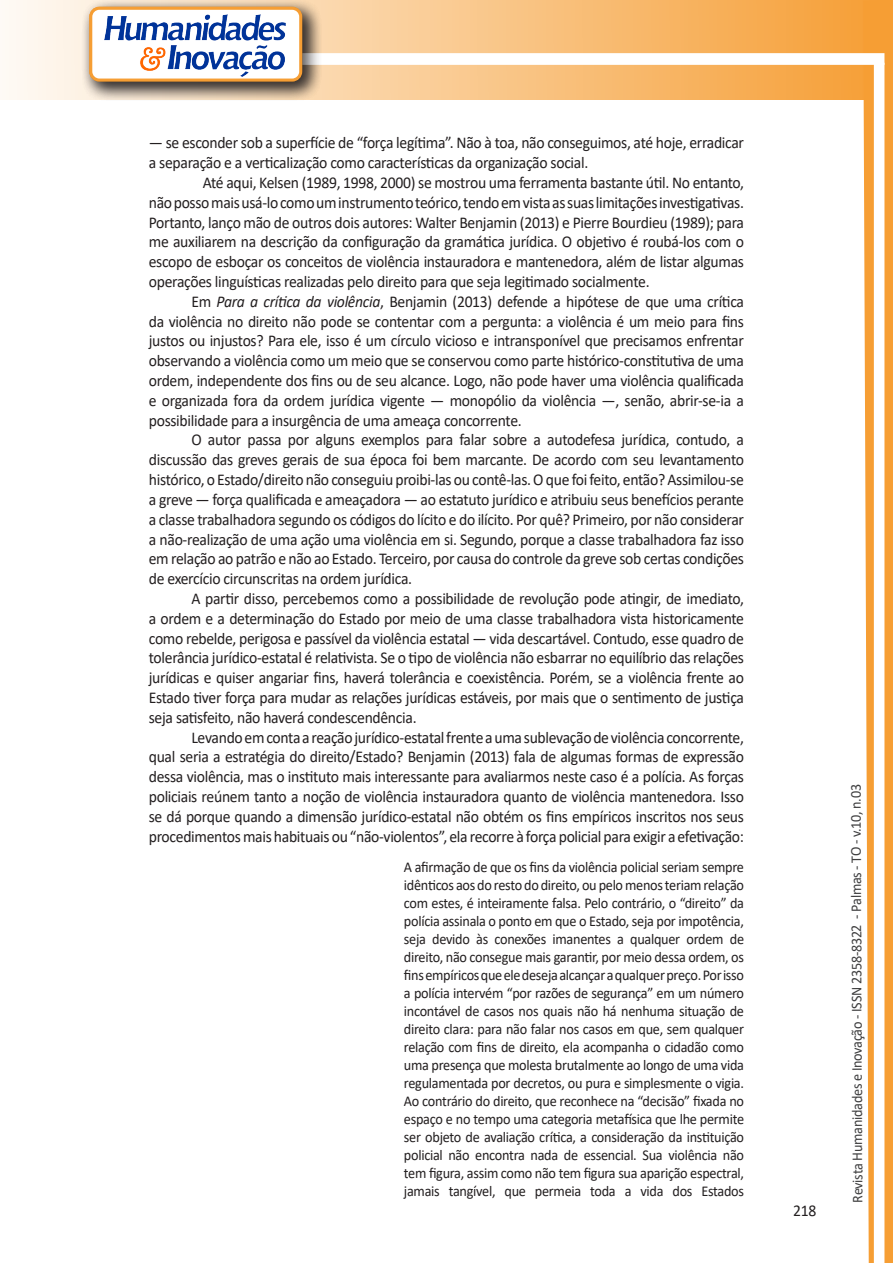
<style>
.page{position:relative;width:893px;height:1263px;background:#fff}
.page>*{position:absolute;margin:0;border:0;box-sizing:border-box;transform-origin:0 0}
.texto{font:16.5px/19.8px "Calibri";letter-spacing:-.02em;color:#231f20;text-align:justify;scale:.95 1}
.citacao{font:15px/18px "Calibri";letter-spacing:-.02em;color:#231f20;text-align:justify;scale:.95 1}
.t1{font:15px "Calibri";letter-spacing:-.025em;color:#3e3e3f;scale:.95 1}
.s1{font-style:italic}
</style>
<div class="page">
<svg style="left:5px;top:0;width:858px;height:100px;background:#f9c484"></svg>
<div style="left:302px;top:53px;width:582px;height:12px;background:#fff;border:2px solid #fff"></div>
<svg style="left:863px;top:0;width:30px;height:1263px"></svg>
<div style="left:81px;top:0;width:241px;height:102px;background:#231f20;opacity:.75"></div>
<div style="left:91px;top:8px;width:210px;height:72px;background:#fff;border-radius:9px"></div>
<img style="left:104px;top:14px;width:181px;height:62px">
<div style="left:89px;top:7px;width:213px;height:75px;border:3px solid #f69e34;border-radius:9px"></div>
<p class="texto" style="left:149px;top:133px;width:628px">— se esconder sob a superfície de “força legítima”. Não à toa, não conseguimos, até hoje, erradicar a separação e a verticalização como características da organização social.</p>
<p class="texto" style="left:149px;top:172px;width:628px;text-indent:54px">Até aqui, Kelsen (1989, 1998, 2000) se mostrou uma ferramenta bastante útil. No entanto, não posso mais usá-lo como um instrumento teórico, tendo em vista as suas limitações investigativas.<br>Portanto, lanço mão de outros dois autores: Walter Benjamin (2013) e Pierre Bourdieu (1989); para me auxiliarem na descrição da configuração da gramática jurídica. O objetivo é roubá-los com o escopo de esboçar os conceitos de violência instauradora e mantenedora, além de listar algumas operações linguísticas realizadas pelo direito para que seja legitimado socialmente.</p>
<p class="texto" style="left:149px;top:291px;width:628px;text-indent:43px">Em <span class="s1">Para a crítica da violência</span>, Benjamin (2013) defende a hipótese de que uma crítica da violência no direito não pode se contentar com a pergunta: a violência é um meio para fins justos ou injustos? Para ele, isso é um círculo vicioso e intransponível que precisamos enfrentar observando a violência como um meio que se conservou como parte histórico-constitutiva de uma ordem, independente dos fins ou de seu alcance. Logo, não pode haver uma violência qualificada e organizada fora da ordem jurídica vigente — monopólio da violência —, senão, abrir-se-ia a possibilidade para a insurgência de uma ameaça concorrente.</p>
<p class="texto" style="left:149px;top:430px;width:628px;text-indent:43px">O autor passa por alguns exemplos para falar sobre a autodefesa jurídica, contudo, a discussão das greves gerais de sua época foi bem marcante. De acordo com seu levantamento histórico, o Estado/direito não conseguiu proibi-las ou contê-las. O que foi feito, então? Assimilou-se a greve — força qualificada e ameaçadora — ao estatuto jurídico e atribuiu seus benefícios perante a classe trabalhadora segundo os códigos do lícito e do ilícito. Por quê? Primeiro, por não considerar a não-realização de uma ação uma violência em si. Segundo, porque a classe trabalhadora faz isso em relação ao patrão e não ao Estado. Terceiro, por causa do controle da greve sob certas condições de exercício circunscritas na ordem jurídica.</p>
<p class="texto" style="left:149px;top:588px;width:628px;text-indent:43px">A partir disso, percebemos como a possibilidade de revolução pode atingir, de imediato, a ordem e a determinação do Estado por meio de uma classe trabalhadora vista historicamente como rebelde, perigosa e passível da violência estatal — vida descartável. Contudo, esse quadro de tolerância jurídico-estatal é relativista. Se o tipo de violência não esbarrar no equilíbrio das relações jurídicas e quiser angariar fins, haverá tolerância e coexistência. Porém, se a violência frente ao Estado tiver força para mudar as relações jurídicas estáveis, por mais que o sentimento de justiça seja satisfeito, não haverá condescendência.</p>
<p class="texto" style="left:149px;top:727px;width:628px;text-indent:43px">Levando em conta a reação jurídico-estatal frente a uma sublevação de violência concorrente, qual seria a estratégia do direito/Estado? Benjamin (2013) fala de algumas formas de expressão dessa violência, mas o instituto mais interessante para avaliarmos neste caso é a polícia. As forças policiais reúnem tanto a noção de violência instauradora quanto de violência mantenedora. Isso se dá porque quando a dimensão jurídico-estatal não obtém os fins empíricos inscritos nos seus procedimentos mais habituais ou “não-violentos”, ela recorre à força policial para exigir a efetivação:</p>
<p class="citacao" style="left:404px;top:858px;width:360px">A afirmação de que os fins da violência policial seriam sempre idênticos aos do resto do direito, ou pelo menos teriam relação com estes, é inteiramente falsa. Pelo contrário, o “direito” da polícia assinala o ponto em que o Estado, seja por impotência, seja devido às conexões imanentes a qualquer ordem de direito, não consegue mais garantir, por meio dessa ordem, os fins empíricos que ele deseja alcançar a qualquer preço. Por isso a polícia intervém “por razões de segurança” em um número incontável de casos nos quais não há nenhuma situação de direito clara: para não falar nos casos em que, sem qualquer relação com fins de direito, ela acompanha o cidadão como uma presença que molesta brutalmente ao longo de uma vida regulamentada por decretos, ou pura e simplesmente o vigia.<br>Ao contrário do direito, que reconhece na “decisão” fixada no espaço e no tempo uma categoria metafísica que lhe permite ser objeto de avaliação crítica, a consideração da instituição policial não encontra nada de essencial. Sua violência não tem figura, assim como não tem figura sua aparição espectral, jamais tangível, que permeia toda a vida dos Estados</p>
<p class="texto" style="left:793px;top:1200px;width:26px">218</p>
<p class="t1" style="left:846px;top:1203px;width:442px;rotate:-90deg">Revista Humanidades e Inovação - ISSN 2358-8322 - Palmas - TO - v.10, n.03</p>
</div>
